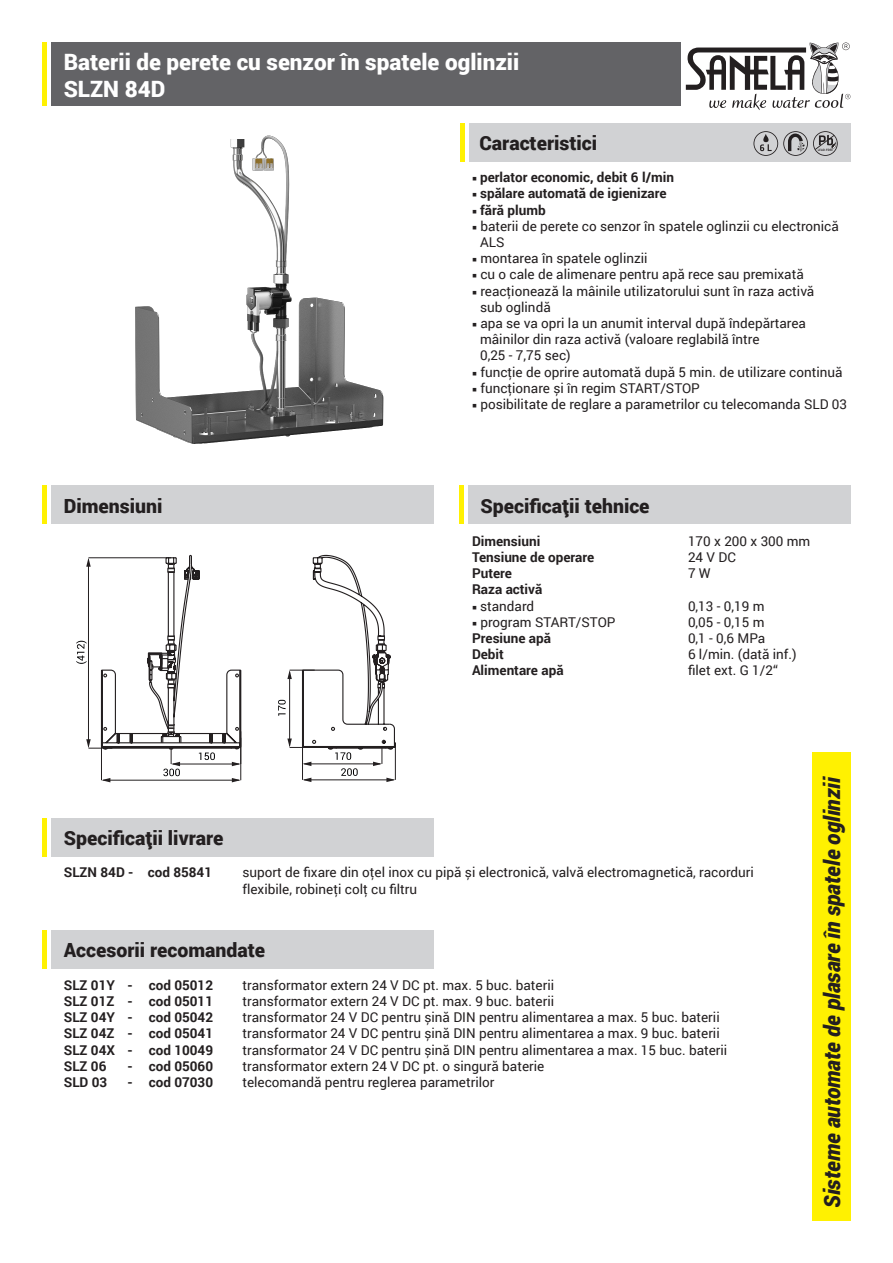
<style>
.page{position:relative;width:893px;height:1263px;background:#fff}
.page>*{position:absolute;margin:0;border:0;box-sizing:border-box;transform-origin:0 0}
.t1{font:900 22.5px "Roboto";color:#fff}
.t2{font:italic 900 22.5px "Roboto";letter-spacing:-.01em;color:#231f20;scale:.95 1}
.t3{font:900 19.5px "Roboto";color:#231f20}
.t4{font:13.5px/16.2px "Roboto";color:#231f20}
.t5{font:700 13.5px "Roboto";color:#231f20}
</style>
<div class="page">
<div style="left:51px;top:43px;width:629px;height:63px;background:#636366"></div>
<div style="left:469px;top:123px;width:381px;height:39px;background:#d1d2d4"></div>
<div style="left:51px;top:486px;width:383px;height:38px;background:#d1d2d4"></div>
<hr style="left:43px;top:43px;width:4px;height:63px;background:#fff101">
<hr style="left:43px;top:486px;width:4px;height:38px;background:#fff101">
<div style="left:468px;top:486px;width:382px;height:38px;background:#d1d2d4"></div>
<hr style="left:459px;top:486px;width:4px;height:38px;background:#fff101">
<div style="left:460px;top:123px;width:5px;height:39px;background:#fff101"></div>
<div style="left:51px;top:930px;width:383px;height:38px;background:#d1d2d4"></div>
<hr style="left:43px;top:930px;width:4px;height:38px;background:#fff101">
<div style="left:51px;top:819px;width:383px;height:38px;background:#d1d2d4"></div>
<hr style="left:43px;top:819px;width:4px;height:38px;background:#fff101">
<div style="left:812px;top:752px;width:38px;height:468px;background:#fff101"></div>
<svg style="left:753px;top:131px;width:85px;height:25px"></svg>
<svg style="left:686px;top:43px;width:164px;height:67px"></svg>
<hr style="left:304px;top:764px;width:76px;height:1px;background:#231f20">
<svg style="left:303px;top:762px;width:8px;height:4px"></svg>
<svg style="left:335px;top:752px;width:16px;height:8px"></svg>
<hr style="left:302px;top:729px;width:1px;height:51px;background:#231f20">
<hr style="left:395px;top:745px;width:1px;height:35px;background:#231f20">
<hr style="left:304px;top:780px;width:90px;height:1px;background:#231f20">
<svg style="left:386px;top:778px;width:9px;height:4px"></svg>
<svg style="left:302px;top:778px;width:9px;height:4px"></svg>
<svg style="left:341px;top:768px;width:17px;height:8px"></svg>
<svg style="left:76px;top:557px;width:166px;height:225px"></svg>
<svg style="left:101px;top:554px;width:284px;height:197px"></svg>
<svg style="left:373px;top:635px;width:23px;height:131px"></svg>
<img style="left:135px;top:135px;width:249px;height:309px">
<p class="t1" style="left:64px;top:46px;width:457px">Baterii de perete cu senzor în spatele oglinzii</p>
<p class="t1" style="left:64px;top:73px;width:103px">SLZN 84D</p>
<p class="t3" style="left:479px;top:129px;width:119px">Caracteristici</p>
<p class="t3" style="left:64px;top:492px;width:100px">Dimensiuni</p>
<p class="t5" style="left:472px;top:168px;width:204px">○ perlator economic, debit 6 l/min</p>
<p class="t5" style="left:472px;top:184px;width:196px">○ spălare automată de igienizare</p>
<p class="t5" style="left:472px;top:200px;width:75px">○ fără plumb</p>
<p class="t4" style="left:480px;top:217px;width:360px;text-indent:-8px">○ baterii de perete co senzor în spatele oglinzii cu electronică<br>ALS</p>
<p class="t4" style="left:472px;top:250px;width:177px">○ montarea în spatele oglinzii</p>
<p class="t4" style="left:472px;top:266px;width:333px">○ cu o cale de alimenare pentru apă rece sau premixată</p>
<p class="t4" style="left:472px;top:282px;width:344px">○ reacţionează la mâinile utilizatorului sunt în raza activă</p>
<p class="t4" style="left:480px;top:298px;width:72px">sub oglindă</p>
<p class="t4" style="left:472px;top:314px;width:336px">○ apa se va opri la un anumit interval după îndepărtarea</p>
<p class="t4" style="left:480px;top:331px;width:281px">mâinilor din raza activă (valoare reglabilă între</p>
<p class="t4" style="left:480px;top:347px;width:92px">0,25 - 7,75 sec)</p>
<p class="t4" style="left:472px;top:363px;width:372px">○ funcţie de oprire automată după 5 min. de utilizare continuă</p>
<p class="t4" style="left:472px;top:379px;width:229px">○ funcţionare și în regim START/STOP</p>
<p class="t4" style="left:472px;top:395px;width:377px">○ posibilitate de reglare a parametrilor cu telecomanda SLD 03</p>
<p class="t3" style="left:480px;top:492px;width:171px">Specificații tehnice</p>
<p class="t5" style="left:472px;top:531px;width:70px">Dimensiuni</p>
<p class="t4" style="left:688px;top:532px;width:124px">170 x 200 x 300 mm</p>
<p class="t5" style="left:472px;top:548px;width:124px">Tensiune de operare</p>
<p class="t4" style="left:688px;top:549px;width:49px">24 V DC</p>
<p class="t5" style="left:472px;top:564px;width:42px">Putere</p>
<p class="t4" style="left:688px;top:565px;width:24px">7 W</p>
<p class="t5" style="left:472px;top:580px;width:72px">Raza activă</p>
<p class="t4" style="left:472px;top:597px;width:64px">○ standard</p>
<p class="t4" style="left:688px;top:597px;width:78px">0,13 - 0,19 m</p>
<p class="t4" style="left:472px;top:613px;width:145px">○ program START/STOP</p>
<p class="t4" style="left:688px;top:613px;width:78px">0,05 - 0,15 m</p>
<p class="t5" style="left:472px;top:629px;width:81px">Presiune apă</p>
<p class="t4" style="left:688px;top:630px;width:79px">0,1 - 0,6 MPa</p>
<p class="t5" style="left:472px;top:645px;width:33px">Debit</p>
<p class="t4" style="left:688px;top:646px;width:110px">6 l/min. (dată inf.)</p>
<p class="t5" style="left:472px;top:661px;width:93px">Alimentare apă</p>
<p class="t4" style="left:688px;top:662px;width:91px">filet ext. G 1/2“</p>
<p class="t3" style="left:64px;top:825px;width:161px">Specificații livrare</p>
<p class="t5" style="left:64px;top:863px;width:150px">SLZN 84D - cod 85841</p>
<p class="t4" style="left:242px;top:864px;width:513px">suport de fixare din oţel inox cu pipă și electronică, valvă electromagnetică, racorduri</p>
<p class="t4" style="left:242px;top:880px;width:176px">flexibile, robineţi colţ cu filtru</p>
<p class="t3" style="left:64px;top:936px;width:203px">Accesorii recomandate</p>
<p class="t5" style="left:64px;top:975px;width:151px">SLZ 01Y - cod 05012</p>
<p class="t4" style="left:242px;top:976px;width:313px">transformator extern 24 V DC pt. max. 5 buc. baterii</p>
<p class="t5" style="left:64px;top:992px;width:151px">SLZ 01Z - cod 05011</p>
<p class="t4" style="left:242px;top:993px;width:313px">transformator extern 24 V DC pt. max. 9 buc. baterii</p>
<p class="t5" style="left:64px;top:1008px;width:151px">SLZ 04Y - cod 05042</p>
<p class="t4" style="left:242px;top:1009px;width:479px">transformator 24 V DC pentru șină DIN pentru alimentarea a max. 5 buc. baterii</p>
<p class="t5" style="left:64px;top:1024px;width:151px">SLZ 04Z - cod 05041</p>
<p class="t4" style="left:242px;top:1025px;width:479px">transformator 24 V DC pentru șină DIN pentru alimentarea a max. 9 buc. baterii</p>
<p class="t5" style="left:64px;top:1040px;width:151px">SLZ 04X - cod 10049</p>
<p class="t4" style="left:242px;top:1041px;width:486px">transformator 24 V DC pentru șină DIN pentru alimentarea a max. 15 buc. baterii</p>
<p class="t5" style="left:64px;top:1056px;width:44px">SLZ 06</p>
<p class="t5" style="left:128px;top:1056px;width:87px">- cod 05060</p>
<p class="t4" style="left:242px;top:1057px;width:303px">transformator extern 24 V DC pt. o singură baterie</p>
<p class="t5" style="left:64px;top:1073px;width:45px">SLD 03</p>
<p class="t5" style="left:128px;top:1073px;width:87px">- cod 07030</p>
<p class="t4" style="left:242px;top:1074px;width:254px">telecomandă pentru reglerea parametrilor</p>
<p class="t2" style="left:816px;top:1208px;width:455px;rotate:-90deg">Sisteme automate de plasare în spatele oglinzii</p>
</div>
